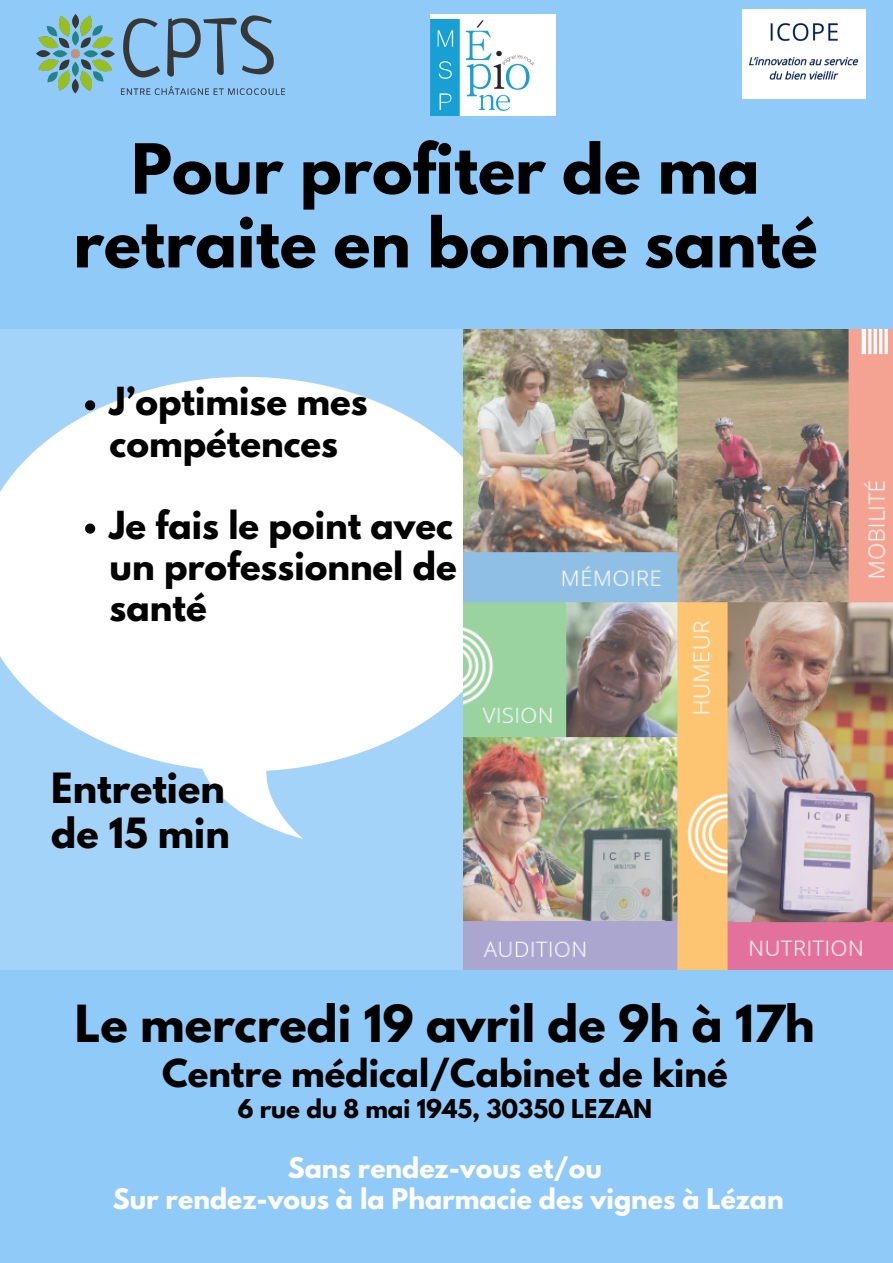
<style>
.page{position:relative;width:893px;height:1263px;background:#90caf8}
.page>*{position:absolute;margin:0;border:0;box-sizing:border-box;transform-origin:0 0}
.t1{font:700 61.2px/73.7px "League Spartan";color:#000;text-align:center}
.t2{font:700 45.3px "League Spartan";color:#000}
.t3{font:700 36.9px/44.5px "League Spartan";color:#000}
.t4{font:700 34.28px/41.1px "League Spartan";color:#000}
.t5{font:700 34.12px "League Spartan";color:#000}
.t6{font:700 25.2px/30.4px "League Spartan";color:#fff;text-align:center}
.t7{font:700 22.95px "League Spartan";color:#000}
</style>
<div class="page">
<img style="left:742px;top:10px;width:123px;height:88px">
<img style="left:36px;top:15px;width:248px;height:80px">
<img style="left:0;top:329px;width:893px;height:640px">
<img style="left:430px;top:15px;width:125px;height:101px">
<svg style="left:85px;top:400px;width:10px;height:10px"></svg>
<svg style="left:85px;top:523px;width:10px;height:11px"></svg>
<h1 class="t1" style="left:73px;top:140px;width:745px">Pour profiter de ma retraite en bonne santé</h1>
<p class="t4" style="left:110px;top:385px;width:260px">J’optimise mes compétences</p>
<p class="t4" style="left:110px;top:509px;width:349px;text-align:justify">Je fais le point avec un professionnel de santé</p>
<p class="t3" style="left:51px;top:771px;width:180px">Entretien de 15 min</p>
<h2 class="t2" style="left:75px;top:1001px;width:741px">Le mercredi 19 avril de 9h à 17h</h2>
<p class="t5" style="left:162px;top:1056px;width:567px">Centre médical/Cabinet de kiné</p>
<p class="t7" style="left:238px;top:1097px;width:416px">6 rue du 8 mai 1945, 30350 LEZAN</p>
<p class="t6" style="left:113px;top:1156px;width:672px">Sans rendez-vous et/ou<br>Sur rendez-vous à la Pharmacie des vignes à Lézan</p>
</div>
